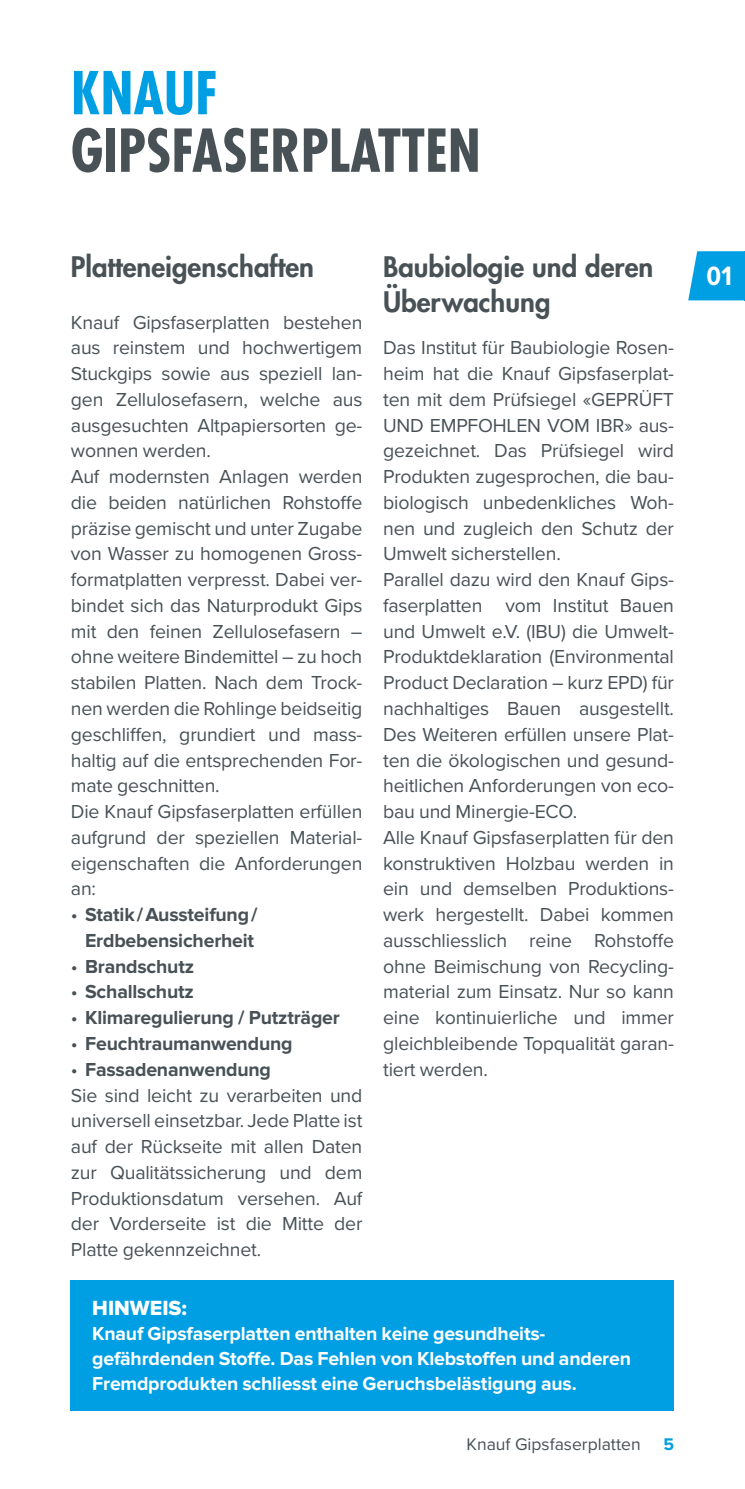
<style>
.page{position:relative;width:745px;height:1489px;background:#fff}
.page>*{position:absolute;margin:0;border:0;box-sizing:border-box;transform-origin:0 0}
.t1{font:700 condensed 57.5px "Futura LT";color:#485156}
.t2{font:700 condensed 57.5px "Futura LT";color:#009fe3}
.t3{font:800 27.5px/35px "Futura LT";color:#485156}
.t4{font:700 27.5px "Proxima Nova Cond";color:#fff}
.t5{font:21.25px "Proxima Nova Extrabld";color:#fff}
.t6{font:19.5px/25.8px "Proxima Nova";letter-spacing:-.01em;color:#485156}
.t7{font:700 19.5px/25px "Proxima Nova";letter-spacing:-.01em;color:#fff}
.t8{font:700 19.5px/25.8px "Proxima Nova";letter-spacing:-.01em;color:#485156;text-align:center}
.t9{font:17.5px "Proxima Nova";color:#485156}
.t10{font:700 17.5px "Proxima Nova";color:#009fe3}
.s1{font-weight:400}
.s2{font-weight:700}
</style>
<div class="page">
<svg style="left:688px;top:251px;width:56px;height:49px;background:#16a7e5"></svg>
<div style="left:71px;top:1280px;width:602px;height:130px;background:#009fe3"></div>
<h1 class="t2" style="left:71px;top:57px;width:148px">KNAUF</h1>
<h1 class="t1" style="left:71px;top:115px;width:411px">GIPSFASERPLATTEN</h1>
<h2 class="t3" style="left:71px;top:249px;width:244px">Platteneigenschaften</h2>
<p class="t6" style="left:71px;top:308px;width:293px">Knauf Gipsfaserplatten bestehen aus reinstem und hochwertigem<br>Stuckgips sowie aus speziell lan&shy;gen Zellulosefasern, welche aus ausgesuchten Altpapiersorten ge&shy;wonnen werden.<br>Auf modernsten Anlagen werden die beiden natürlichen Rohstoffe präzise gemischt und unter Zugabe von Wasser zu homogenen Gross&shy;formatplatten verpresst. Dabei ver&shy;bindet sich das Naturprodukt Gips mit den feinen Zellulosefasern – ohne weitere Bindemittel – zu hoch stabilen Platten. Nach dem Trock&shy;nen werden die Rohlinge beidseitig geschliffen, grundiert und mass&shy;haltig auf die entsprechenden For&shy;mate geschnitten.<br>Die Knauf Gipsfaserplatten erfüllen aufgrund der speziellen Material&shy;eigenschaften die Anforderungen an:</p>
<p class="t8" style="left:71px;top:902px;width:188px"><span class="s1">•</span> Statik/Aussteifung/<br>Erdbebensicherheit</p>
<p class="t8" style="left:71px;top:954px;width:125px"><span class="s1">•</span> Brandschutz</p>
<p class="t8" style="left:71px;top:979px;width:124px"><span class="s1">•</span> Schallschutz</p>
<p class="t8" style="left:71px;top:1005px;width:270px"><span class="s1">•</span> Klimaregulierung / Putzträger</p>
<p class="t8" style="left:71px;top:1031px;width:223px"><span class="s1">•</span> Feuchtraumanwendung</p>
<p class="t6" style="left:71px;top:1055px;width:293px">• <span class="s2">Fassadenanwendung<br></span>Sie sind leicht zu verarbeiten und universell einsetzbar. Jede Platte ist auf der Rückseite mit allen Daten zur Qualitätssicherung und dem<br>Produktionsdatum versehen. Auf der Vorderseite ist die Mitte der<br>Platte gekennzeichnet.</p>
<h2 class="t3" style="left:383px;top:249px;width:271px">Baubiologie und deren<br>Überwachung</h2>
<p class="t6" style="left:383px;top:334px;width:292px">Das Institut für Baubiologie Rosen&shy;heim hat die Knauf Gipsfaserplat&shy;ten mit dem Prüfsiegel «GEPRÜFT<br>UND EMPFOHLEN VOM IBR» aus&shy;gezeichnet. Das Prüfsiegel wird<br>Produkten zugesprochen, die bau&shy;biologisch unbedenkliches Woh&shy;nen und zugleich den Schutz der<br>Umwelt sicherstellen.<br>Parallel dazu wird den Knauf Gips&shy;faserplatten vom Institut Bauen und Umwelt e.V. (IBU) die Umwelt-<br>Produktdeklaration (Environmental<br>Product Declaration – kurz EPD) für nachhaltiges Bauen ausgestellt.<br>Des Weiteren erfüllen unsere Plat&shy;ten die ökologischen und gesund&shy;heitlichen Anforderungen von eco&shy;bau und Minergie-ECO.<br>Alle Knauf Gipsfaserplatten für den konstruktiven Holzbau werden in ein und demselben Produktions&shy;werk hergestellt. Dabei kommen ausschliesslich reine Rohstoffe ohne Beimischung von Recycling&shy;material zum Einsatz. Nur so kann eine kontinuierliche und immer gleichbleibende Topqualität garan&shy;tiert werden.</p>
<p class="t5" style="left:92px;top:1298px;width:96px">HINWEIS:</p>
<p class="t7" style="left:92px;top:1321px;width:540px">Knauf Gipsfaserplatten enthalten keine gesundheits&shy;gefährdenden Stoffe. Das Fehlen von Klebstoffen und anderen<br>Fremdprodukten schliesst eine Geruchsbelästigung aus.</p>
<p class="t9" style="left:466px;top:1430px;width:176px">Knauf Gipsfaserplatten</p>
<p class="t10" style="left:663px;top:1435px;width:12px">5</p>
<h2 class="t4" style="left:706px;top:260px;width:27px">01</h2>
</div>
